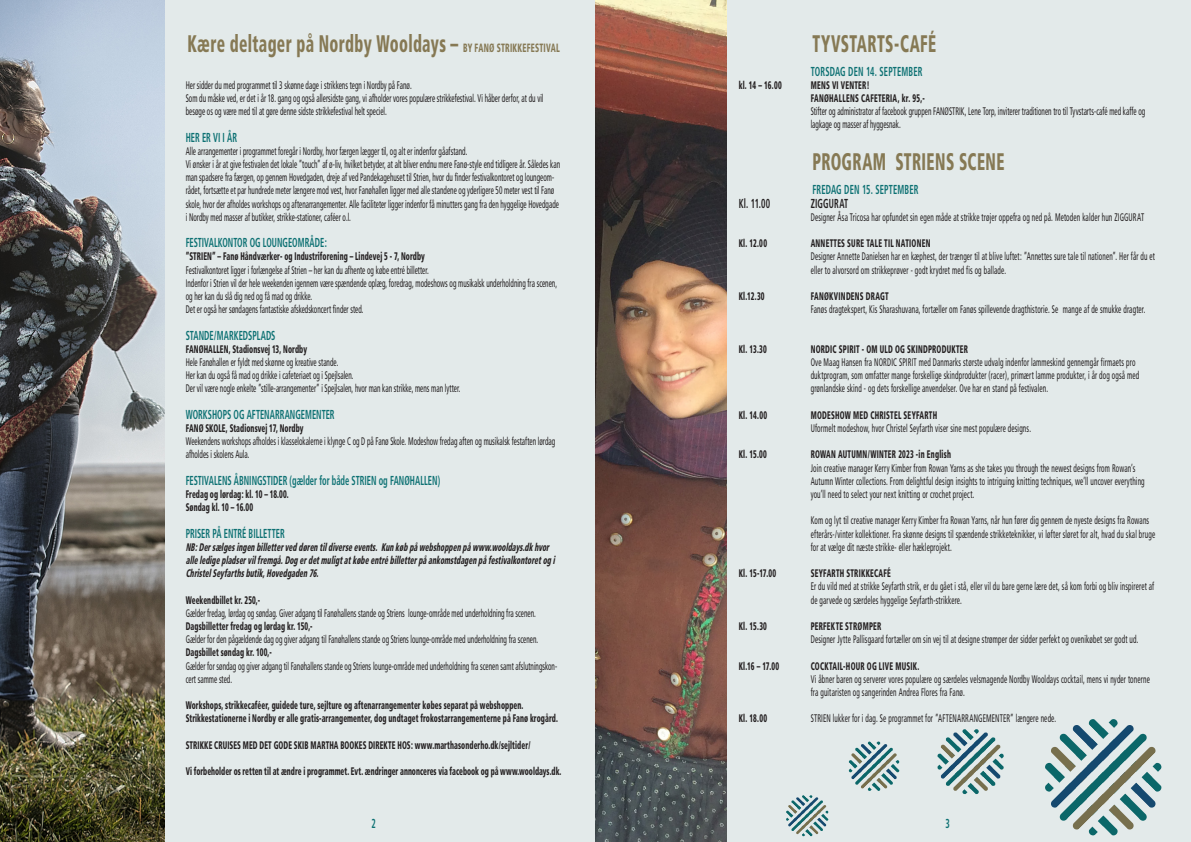
<style>
.page{position:relative;width:1191px;height:842px;background:#e3eaea}
.page>*{position:absolute;margin:0;border:0;box-sizing:border-box;transform-origin:0 0}
.t1{font:900 condensed 24px "Frutiger";letter-spacing:.02em;color:#867954;scale:.65 1}
.t2{font:700 condensed 13px "Frutiger";color:#0d7173;scale:.65 1}
.t3{font:700 condensed 13px "Frutiger";letter-spacing:.02em;color:#0d7173;scale:.65 1}
.t4{font:700 condensed 13px "Frutiger";letter-spacing:.02em;color:#231f20;scale:.65 1}
.t5{font:condensed 11px/13.2px "Frutiger";letter-spacing:.005em;color:#231f20;scale:.65 1}
.t6{font:900 condensed 11px/13.2px "Frutiger";letter-spacing:.01em;color:#231f20;scale:.65 1}
.t7{font:italic 900 condensed 11px/13.2px "Frutiger";color:#231f20;scale:.65 1}
.t8{font:900 condensed 11px "Frutiger";letter-spacing:.03em;color:#231f20;scale:.65 1}
.t9{font:900 condensed 11px/13.2px "Frutiger";letter-spacing:.035em;color:#231f20;scale:.65 1}
.s1{font-size:12px}
</style>
<div class="page">
<img style="left:0;top:0;width:164px;height:842px">
<img style="left:595px;top:0;width:131px;height:842px">
<svg style="left:1045px;top:719px;width:117px;height:117px"></svg>
<svg style="left:937px;top:729px;width:67px;height:66px"></svg>
<svg style="left:848px;top:741px;width:52px;height:50px"></svg>
<svg style="left:786px;top:795px;width:43px;height:42px"></svg>
<h1 class="t1" style="left:187px;top:29px;width:490px">Kære deltager på Nordby Wooldays – <span class="s1">by Fanø Strikkefestival</span></h1>
<p class="t5" style="left:186px;top:78px;width:552px">Her sidder du med programmet til 3 skønne dage i strikkens tegn i Nordby på Fanø.<br>Som du måske ved, er det i år 18. gang og også allersidste gang, vi afholder vores populære strikkefestival. Vi håber derfor, at du vil besøge os og være med til at gøre denne sidste strikkefestival helt speciel.</p>
<p class="t2" style="left:186px;top:129px;width:80px">HER ER VI I ÅR</p>
<p class="t5" style="left:186px;top:144px;width:577px">Alle arrangementer i programmet foregår i Nordby, hvor færgen lægger til, og alt er indenfor gåafstand.<br>Vi ønsker i år at give festivalen det lokale ”touch” af ø-liv, hvilket betyder, at alt bliver endnu mere Fanø-style end tidligere år. Således kan man spadsere fra færgen, op gennem Hovedgaden, dreje af ved Pandekagehuset til Strien, hvor du finder festivalkontoret og loungeom&shy;rådet, fortsætte et par hundrede meter længere mod vest, hvor Fanøhallen ligger med alle standene og yderligere 50 meter vest til Fanø skole, hvor der afholdes workshops og aftenarrangementer. Alle faciliteter ligger indenfor få minutters gang fra den hyggelige Hovedgade i Nordby med masser af butikker, strikke-stationer, caféer o.l.</p>
<p class="t2" style="left:186px;top:235px;width:219px">FESTIVALKONTOR OG LOUNGEOMRÅDE:</p>
<p class="t6" style="left:186px;top:250px;width:369px">”STRIEN” – Fanø Håndværker- og Industriforening – Lindevej 5 - 7, Nordby</p>
<p class="t5" style="left:186px;top:263px;width:573px">Festivalkontoret ligger i forlængelse af Strien – her kan du afhente og købe entré billetter.<br>Indenfor i Strien vil der hele weekenden igennem være spændende oplæg, foredrag, modeshows og musikalsk underholdning fra scenen, og her kan du slå dig ned og få mad og drikke.<br>Det er også her søndagens fantastiske afskedskoncert finder sted.</p>
<p class="t2" style="left:186px;top:327px;width:140px">STANDE/MARKEDSPLADS</p>
<p class="t6" style="left:186px;top:342px;width:188px">FANØHALLEN, Stadionsvej 13, Nordby</p>
<p class="t5" style="left:186px;top:356px;width:424px">Hele Fanøhallen er fyldt med skønne og kreative stande.<br>Her kan du også få mad og drikke i cafeteriaet og i Spejlsalen.<br>Der vil være nogle enkelte ”stille-arrangementer” i Spejlsalen, hvor man kan strikke, mens man lytter.</p>
<p class="t2" style="left:186px;top:407px;width:231px">WORKSHOPS OG AFTENARRANGEMENTER</p>
<p class="t6" style="left:186px;top:422px;width:183px">FANØ SKOLE, Stadionsvej 17, Nordby</p>
<p class="t5" style="left:186px;top:435px;width:570px">Weekendens workshops afholdes i klasselokalerne i klynge C og D på Fanø Skole. Modeshow fredag aften og musikalsk festaften lørdag afholdes i skolens Aula.</p>
<p class="t2" style="left:186px;top:473px;width:393px">FESTIVALENS ÅBNINGSTIDER (gælder for både STRIEN og FANØHALLEN)</p>
<p class="t6" style="left:186px;top:488px;width:160px">Fredag og lørdag: kl. 10 – 18.00.<br>Søndag kl. 10 – 16.00</p>
<p class="t2" style="left:186px;top:525px;width:154px">PRISER PÅ ENTRÉ BILLETTER</p>
<p class="t7" style="left:186px;top:540px;width:573px">NB:Dersælgesingenbilletterveddørentildiverseevents. Kunkøbpåwebshoppenpåwww.wooldays.dkhvor alleledigepladservilfremgå.Dogerdetmuligtatkøbeentrébilletterpåankomstdagenpåfestivalkontoretogi<br>ChristelSeyfarthsbutik,Hovedgaden76.</p>
<p class="t6" style="left:186px;top:593px;width:116px">Weekendbillet kr. 250,-</p>
<p class="t5" style="left:186px;top:606px;width:540px">Gælder fredag, lørdag og søndag. Giver adgang til Fanøhallens stande og Striens lounge-område med underholdning fra scenen.</p>
<p class="t6" style="left:186px;top:620px;width:197px">Dagsbilletter fredag og lørdag kr. 150,-</p>
<p class="t5" style="left:186px;top:633px;width:544px">Gælder for den pågældende dag og giver adgang til Fanøhallens stande og Striens lounge-område med underholdning fra scenen.</p>
<p class="t6" style="left:186px;top:646px;width:134px">Dagsbillet søndag kr. 100,-</p>
<p class="t5" style="left:186px;top:659px;width:573px">Gælder for søndag og giver adgang til Fanøhallens stande og Striens lounge-område med underholdning fra scenen samt afslutningskon&shy;cert samme sted.</p>
<p class="t6" style="left:186px;top:699px;width:574px">Workshops, strikkecaféer, guidede ture, sejlture og aftenarrangementer købes separat på webshoppen.<br>Strikkestationerne i Nordby er alle gratis-arrangementer, dog undtaget frokostarrangementerne på Fanø krogård.</p>
<p class="t6" style="left:186px;top:738px;width:532px">STRIKKE CRUISES MED DET GODE SKIB MARTHA BOOKES DIREKTE HOS: www.marthasonderho.dk/sejltider/</p>
<p class="t6" style="left:186px;top:765px;width:579px">Vi forbeholder os retten til at ændre i programmet. Evt. ændringer annonceres via facebook og på www.wooldays.dk.</p>
<h1 class="t1" style="left:812px;top:29px;width:192px">TYVSTARTS-CAFÉ</h1>
<p class="t3" style="left:810px;top:63px;width:174px">TORSDAG DEN 14. SEPTEMBER</p>
<p class="t6" style="left:738px;top:78px;width:68px">kl. 14 – 16.00</p>
<p class="t9" style="left:810px;top:78px;width:177px">MENS VI VENTER!<br>FANØHALLENS CAFETERIA, kr. 95,-</p>
<p class="t5" style="left:810px;top:105px;width:516px">Stifter og administrator af facebook gruppen FANØSTRIK, Lene Torp, inviterer traditionen tro til Tyvstarts-café med kaffe og lagkage og masser af hyggesnak.</p>
<h1 class="t1" style="left:812px;top:148px;width:297px">PROGRAM STRIENS SCENE</h1>
<p class="t3" style="left:812px;top:182px;width:165px">FREDAG DEN 15. SEPTEMBER</p>
<p class="t4" style="left:738px;top:195px;width:50px">Kl. 11.00</p>
<p class="t4" style="left:810px;top:195px;width:59px">ZIGGURAT</p>
<p class="t5" style="left:810px;top:210px;width:514px">Designer Åsa Tricosa har opfundet sin egen måde at strikke trøjer oppefra og ned på. Metoden kalder hun ZIGGURAT</p>
<p class="t6" style="left:738px;top:237px;width:45px">Kl. 12.00</p>
<p class="t9" style="left:810px;top:237px;width:186px">ANNETTES SURE TALE TIL NATIONEN</p>
<p class="t5" style="left:810px;top:250px;width:531px">Designer Annette Danielsen har en kæphest, der trænger til at blive luftet: ”Annettes sure tale til nationen”. Her får du et eller to alvorsord om strikkeprøver - godt krydret med fis og ballade.</p>
<p class="t6" style="left:738px;top:290px;width:41px">Kl.12.30</p>
<p class="t9" style="left:810px;top:290px;width:121px">FANØKVINDENS DRAGT</p>
<p class="t5" style="left:810px;top:303px;width:516px">Fanøs dragtekspert, Kis Sharashuvana, fortæller om Fanøs spillevende dragthistorie. Se mange af de smukke dragter.</p>
<p class="t6" style="left:738px;top:342px;width:45px">Kl. 13.30</p>
<p class="t8" style="left:810px;top:342px;width:244px">NORDIC SPIRIT - OM ULD OG SKINDPRODUKTER</p>
<p class="t5" style="left:810px;top:356px;width:507px">Ove Maag Hansen fra NORDIC SPIRIT med Danmarks største udvalg indenfor lammeskind gennemgår firmaets pro duktprogram, som omfatter mange forskellige skindprodukter (racer), primært lamme produkter, i år dog også med grønlandske skind - og dets forskellige anvendelser. Ove har en stand på festivalen.</p>
<p class="t6" style="left:738px;top:408px;width:45px">Kl. 14.00</p>
<p class="t8" style="left:810px;top:408px;width:196px">MODESHOW MED CHRISTEL SEYFARTH</p>
<p class="t5" style="left:810px;top:422px;width:340px">Uformelt modeshow, hvor Christel Seyfarth viser sine mest populære designs.</p>
<p class="t6" style="left:738px;top:448px;width:45px">Kl. 15.00</p>
<p class="t8" style="left:810px;top:448px;width:217px">ROWAN AUTUMN/WINTER 2023 -in English</p>
<p class="t5" style="left:810px;top:461px;width:515px">Join creative manager Kerry Kimber from Rowan Yarns as she takes you through the newest designs from Rowan’s<br>Autumn Winter collections. From delightful design insights to intriguing knitting techniques, we’ll uncover everything you’ll need to select your next knitting or crochet project.</p>
<p class="t5" style="left:810px;top:514px;width:531px">Kom og lyt til creative manager Kerry Kimber fra Rowan Yarns, når hun fører dig gennem de nyeste designs fra Rowans efterårs-/vinter kollektioner. Fra skønne designs til spændende strikketeknikker, vi løfter sløret for alt, hvad du skal bruge for at vælge dit næste strikke- eller hækleprojekt.</p>
<p class="t6" style="left:738px;top:567px;width:59px">Kl. 15-17.00</p>
<p class="t8" style="left:810px;top:567px;width:125px">SEYFARTH STRIKKECAFÉ</p>
<p class="t5" style="left:810px;top:580px;width:530px">Er du vild med at strikke Seyfarth strik, er du gået i stå, eller vil du bare gerne lære det, så kom forbi og bliv inspireret af de garvede og særdeles hyggelige Seyfarth-strikkere.</p>
<p class="t6" style="left:738px;top:620px;width:45px">Kl. 15.30</p>
<p class="t8" style="left:810px;top:620px;width:110px">PERFEKTE STRØMPER</p>
<p class="t5" style="left:810px;top:633px;width:506px">Designer Jytte Pallisgaard fortæller om sin vej til at designe strømper der sidder perfekt og ovenikøbet ser godt ud.</p>
<p class="t6" style="left:738px;top:659px;width:64px">Kl.16 – 17.00</p>
<p class="t8" style="left:810px;top:659px;width:169px">COCKTAIL-HOUR OG LIVE MUSIK.</p>
<p class="t5" style="left:810px;top:672px;width:523px">Vi åbner baren og serverer vores populære og særdeles velsmagende Nordby Wooldays cocktail, mens vi nyder tonerne fra guitaristen og sangerinden Andrea Flores fra Fanø.</p>
<p class="t6" style="left:738px;top:712px;width:45px">Kl. 18.00</p>
<p class="t5" style="left:810px;top:712px;width:379px">STRIEN lukker for i dag. Se programmet for ”AFTENARRANGEMENTER” længere nede.</p>
<p class="t2" style="left:371px;top:816px;width:8px">2</p>
<p class="t2" style="left:945px;top:816px;width:8px">3</p>
</div>
